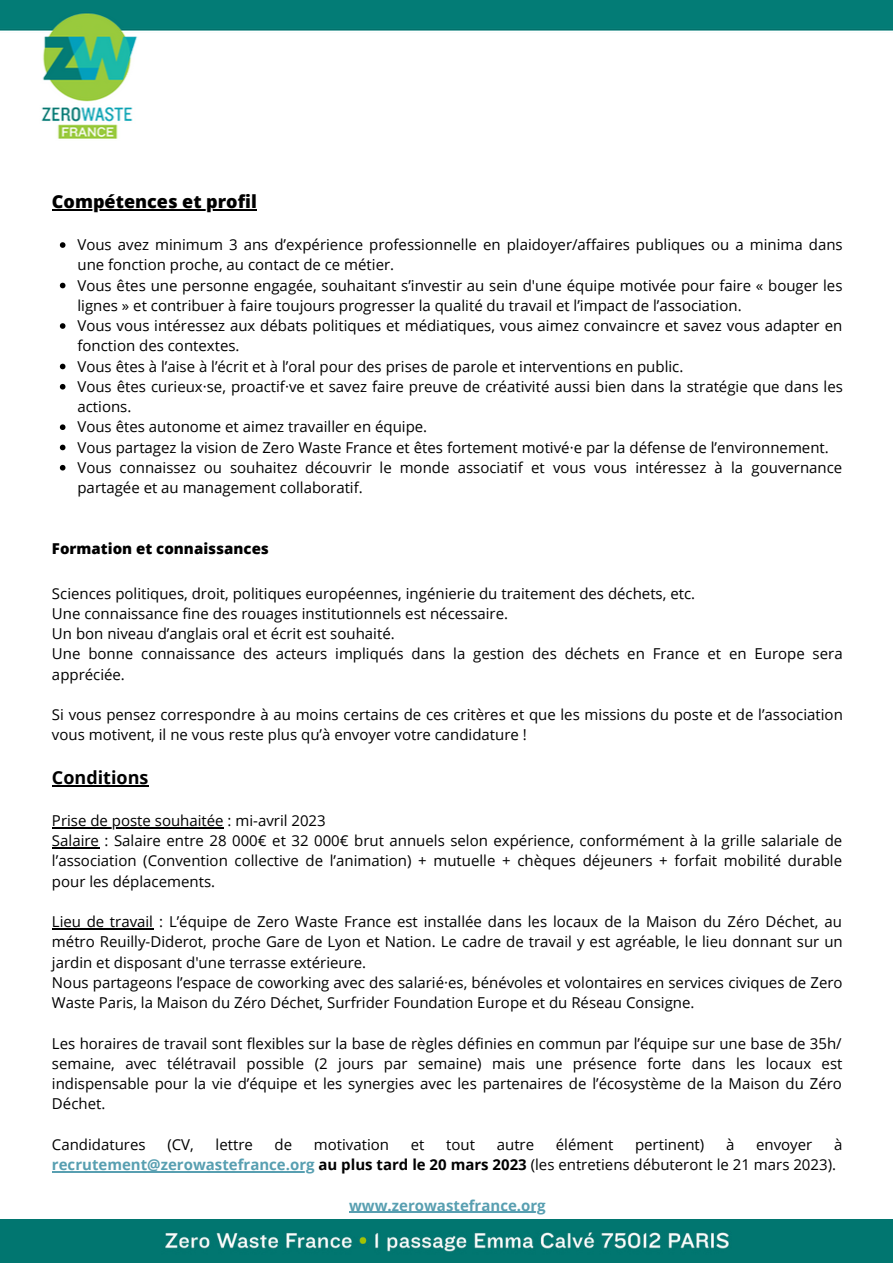
<style>
.page{position:relative;width:893px;height:1264px;background:#fff}
.page>*{position:absolute;margin:0;border:0;box-sizing:border-box;transform-origin:0 0}
.t1{font:800 18px "Open Sans";color:#000}
.t2{font:700 18px "Open Sans";color:#000}
.t3{font:15px/20.2px "Open Sans";color:#000}
.t4{font:800 15px "Open Sans";color:#000}
.t5{font:700 15px "Open Sans";color:#589fb1}
.s1{font-weight:700;color:#589fb1}
.s2{font-weight:700}
</style>
<div class="page">
<svg style="left:60px;top:242px;width:5px;height:6px"></svg>
<svg style="left:60px;top:283px;width:5px;height:5px"></svg>
<svg style="left:60px;top:323px;width:5px;height:6px"></svg>
<svg style="left:60px;top:364px;width:5px;height:5px"></svg>
<svg style="left:60px;top:384px;width:5px;height:5px"></svg>
<svg style="left:60px;top:424px;width:5px;height:6px"></svg>
<svg style="left:60px;top:444px;width:5px;height:6px"></svg>
<svg style="left:60px;top:465px;width:5px;height:5px"></svg>
<hr style="left:52px;top:210px;width:205px;height:1px;background:#000">
<hr style="left:52px;top:785px;width:96px;height:1px;background:#000">
<hr style="left:52px;top:827px;width:172px;height:1px;background:#000">
<hr style="left:52px;top:847px;width:47px;height:1px;background:#000">
<hr style="left:52px;top:928px;width:101px;height:1px;background:#000">
<hr style="left:52px;top:1171px;width:262px;height:1px;background:#589fb1">
<hr style="left:349px;top:1211px;width:196px;height:1px;background:#589fb1">
<img style="left:0;top:1219px;width:892px;height:43px">
<img style="left:0;top:0;width:892px;height:139px">
<p class="t1" style="left:52px;top:189px;width:206px">Compétences et profil</p>
<p class="t3" style="left:77px;top:234px;width:766px">Vous avez minimum 3 ans d’expérience professionnelle en plaidoyer/affaires publiques ou a minima dans une fonction proche, au contact de ce métier.<br>Vous êtes une personne engagée, souhaitant s’investir au sein d'une équipe motivée pour faire « bouger les lignes » et contribuer à faire toujours progresser la qualité du travail et l’impact de l’association.<br>Vous vous intéressez aux débats politiques et médiatiques, vous aimez convaincre et savez vous adapter en fonction des contextes.<br>Vous êtes à l’aise à l’écrit et à l’oral pour des prises de parole et interventions en public.<br>Vous êtes curieux·se, proactif·ve et savez faire preuve de créativité aussi bien dans la stratégie que dans les actions.<br>Vous êtes autonome et aimez travailler en équipe.<br>Vous partagez la vision de Zero Waste France et êtes fortement motivé·e par la défense de l’environnement.<br>Vous connaissez ou souhaitez découvrir le monde associatif et vous vous intéressez à la gouvernance partagée et au management collaboratif.</p>
<p class="t4" style="left:52px;top:537px;width:218px">Formation et connaissances</p>
<p class="t3" style="left:52px;top:582px;width:792px">Sciences politiques, droit, politiques européennes, ingénierie du traitement des déchets, etc.<br>Une connaissance fine des rouages institutionnels est nécessaire.<br>Un bon niveau d’anglais oral et écrit est souhaité.<br>Une bonne connaissance des acteurs impliqués dans la gestion des déchets en France et en Europe sera appréciée.</p>
<p class="t3" style="left:52px;top:704px;width:792px">Si vous pensez correspondre à au moins certains de ces critères et que les missions du poste et de l’association vous motivent, il ne vous reste plus qu’à envoyer votre candidature !</p>
<p class="t2" style="left:52px;top:765px;width:98px">Conditions</p>
<p class="t3" style="left:52px;top:810px;width:791px">Prise de poste souhaitée : mi-avril 2023<br>Salaire : Salaire entre 28 000€ et 32 000€ brut annuels selon expérience, conformément à la grille salariale de l’association (Convention collective de l’animation) + mutuelle + chèques déjeuners + forfait mobilité durable pour les déplacements.</p>
<p class="t3" style="left:52px;top:911px;width:792px">Lieu de travail : L’équipe de Zero Waste France est installée dans les locaux de la Maison du Zéro Déchet, au métro Reuilly-Diderot, proche Gare de Lyon et Nation. Le cadre de travail y est agréable, le lieu donnant sur un jardin et disposant d'une terrasse extérieure.<br>Nous partageons l’espace de coworking avec des salarié·es, bénévoles et volontaires en services civiques de Zero Waste Paris, la Maison du Zéro Déchet, Surfrider Foundation Europe et du Réseau Consigne.</p>
<p class="t3" style="left:52px;top:1032px;width:792px;text-align:justify">Les horaires de travail sont flexibles sur la base de règles définies en commun par l’équipe sur une base de 35h/ semaine, avec télétravail possible (2 jours par semaine) mais une présence forte dans les locaux est indispensable pour la vie d’équipe et les synergies avec les partenaires de l’écosystème de la Maison du Zéro Déchet.</p>
<p class="t3" style="left:52px;top:1133px;width:95px">Candidatures</p>
<p class="t3" style="left:167px;top:1133px;width:28px">(CV,</p>
<p class="t3" style="left:215px;top:1133px;width:39px">lettre</p>
<p class="t3" style="left:274px;top:1133px;width:19px">de</p>
<p class="t3" style="left:314px;top:1133px;width:77px">motivation</p>
<p class="t3" style="left:411px;top:1133px;width:15px">et</p>
<p class="t3" style="left:446px;top:1133px;width:30px">tout</p>
<p class="t3" style="left:496px;top:1133px;width:39px">autre</p>
<p class="t3" style="left:556px;top:1133px;width:59px">élément</p>
<p class="t3" style="left:635px;top:1133px;width:71px">pertinent)</p>
<p class="t3" style="left:726px;top:1133px;width:10px">à</p>
<p class="t3" style="left:756px;top:1133px;width:58px">envoyer</p>
<p class="t3" style="left:52px;top:1133px;width:791px;text-indent:782px">à <span class="s1">recrutement@zerowastefrance.org</span> <span class="s2">au plus tard le 20 mars 2023</span> (les entretiens débuteront le 21 mars 2023).</p>
<p class="t5" style="left:349px;top:1194px;width:198px">www.zerowastefrance.org</p>
</div>
